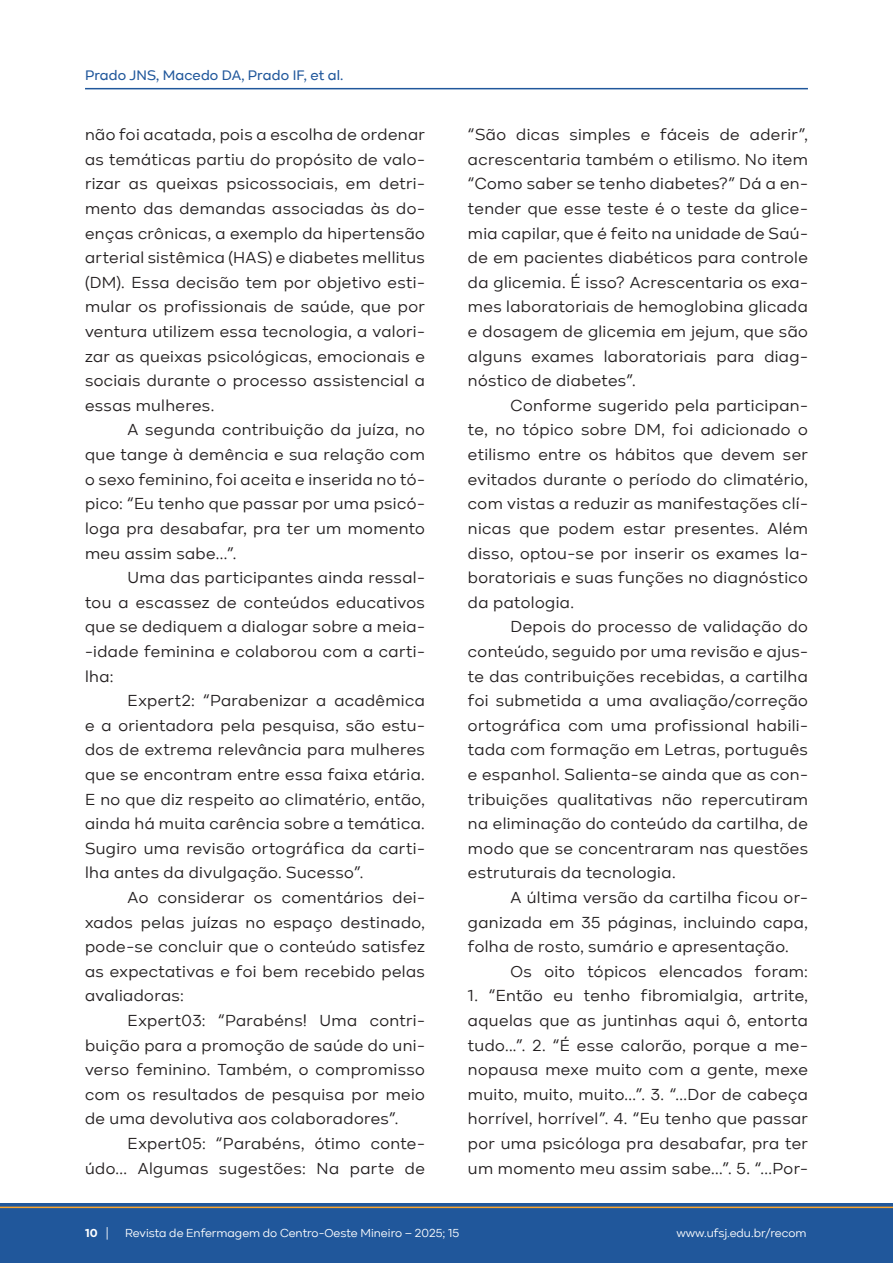
<style>
.page{position:relative;width:893px;height:1263px;background:#fff}
.page>*{position:absolute;margin:0;border:0;box-sizing:border-box;transform-origin:0 0}
.Texto_artigo{font:16.5px/24.6px "Kinetika";letter-spacing:.025em;color:#231f20;text-align:justify}
.t1{font:500 14.25px "Kinetika";letter-spacing:.01em;color:#20579b}
.t2{font:12px "Kinetika";color:#fff}
.t3{font:700 12px "Kinetika";color:#fff}
.s1{font-weight:400}
</style>
<div class="page">
<div style="left:0;top:1203px;width:893px;height:60px;background:#20579b"></div>
<hr style="left:0;top:1206px;width:893px;height:2px;background:#f9a42e">
<hr style="left:85px;top:88px;width:723px;height:1px;background:#20579b">
<p class="t1" style="left:85px;top:67px;width:260px">Prado JNS, Macedo DA, Prado IF, et al.</p>
<p class="Texto_artigo" style="left:85px;top:122px;width:341px">não foi acatada, pois a escolha de ordenar as temáticas partiu do propósito de valo&shy;rizar as queixas psicossociais, em detri&shy;mento das demandas associadas às do&shy;enças crônicas, a exemplo da hipertensão arterial sistêmica (HAS) e diabetes mellitus (DM). Essa decisão tem por objetivo esti&shy;mular os profissionais de saúde, que por ventura utilizem essa tecnologia, a valori&shy;zar as queixas psicológicas, emocionais e sociais durante o processo assistencial a essas mulheres.</p>
<p class="Texto_artigo" style="left:85px;top:418px;width:341px;text-indent:43px">A segunda contribuição da juíza, no que tange à demência e sua relação com o sexo feminino, foi aceita e inserida no tó&shy;pico: “Eu tenho que passar por uma psicó&shy;loga pra desabafar, pra ter um momento meu assim sabe...”.</p>
<p class="Texto_artigo" style="left:85px;top:565px;width:341px;text-indent:43px">Uma das participantes ainda ressal&shy;tou a escassez de conteúdos educativos que se dediquem a dialogar sobre a meia--idade feminina e colaborou com a carti&shy;lha:</p>
<p class="Texto_artigo" style="left:85px;top:688px;width:341px;text-indent:43px">Expert2: “Parabenizar a acadêmica e a orientadora pela pesquisa, são estu&shy;dos de extrema relevância para mulheres que se encontram entre essa faixa etária.<br>E no que diz respeito ao climatério, então, ainda há muita carência sobre a temática.<br>Sugiro uma revisão ortográfica da carti&shy;lha antes da divulgação. Sucesso”.</p>
<p class="Texto_artigo" style="left:85px;top:885px;width:341px;text-indent:43px">Ao considerar os comentários dei&shy;xados pelas juízas no espaço destinado, pode-se concluir que o conteúdo satisfez as expectativas e foi bem recebido pelas avaliadoras:</p>
<p class="Texto_artigo" style="left:85px;top:1008px;width:341px;text-indent:43px">Expert03: “Parabéns! Uma contri&shy;buição para a promoção de saúde do uni&shy;verso feminino. Também, o compromisso com os resultados de pesquisa por meio de uma devolutiva aos colaboradores”.</p>
<p class="Texto_artigo" style="left:85px;top:1131px;width:341px;text-align:right">Expert05: “Parabéns, ótimo conte&shy;údo... Algumas sugestões: Na parte de</p>
<p class="Texto_artigo" style="left:468px;top:122px;width:341px">“São dicas simples e fáceis de aderir”, acrescentaria também o etilismo. No item “Como saber se tenho diabetes?” Dá a en&shy;tender que esse teste é o teste da glice&shy;mia capilar, que é feito na unidade de Saú&shy;de em pacientes diabéticos para controle da glicemia. É isso? Acrescentaria os exa&shy;mes laboratoriais de hemoglobina glicada e dosagem de glicemia em jejum, que são alguns exames laboratoriais para diag&shy;nóstico de diabetes”.</p>
<p class="Texto_artigo" style="left:468px;top:393px;width:341px;text-indent:43px">Conforme sugerido pela participan&shy;te, no tópico sobre DM, foi adicionado o etilismo entre os hábitos que devem ser evitados durante o período do climatério, com vistas a reduzir as manifestações clí&shy;nicas que podem estar presentes. Além disso, optou-se por inserir os exames la&shy;boratoriais e suas funções no diagnóstico da patologia.</p>
<p class="Texto_artigo" style="left:468px;top:614px;width:341px;text-indent:43px">Depois do processo de validação do conteúdo, seguido por uma revisão e ajus&shy;te das contribuições recebidas, a cartilha foi submetida a uma avaliação/correção ortográfica com uma profissional habili&shy;tada com formação em Letras, português e espanhol. Salienta-se ainda que as con&shy;tribuições qualitativas não repercutiram na eliminação do conteúdo da cartilha, de modo que se concentraram nas questões estruturais da tecnologia.</p>
<p class="Texto_artigo" style="left:468px;top:885px;width:341px;text-indent:43px">A última versão da cartilha ficou or&shy;ganizada em 35 páginas, incluindo capa, folha de rosto, sumário e apresentação.</p>
<p class="Texto_artigo" style="left:510px;top:959px;width:299px">Os oito tópicos elencados foram:</p>
<p class="Texto_artigo" style="left:468px;top:983px;width:341px">1. “Então eu tenho fibromialgia, artrite, aquelas que as juntinhas aqui ô, entorta tudo...”. 2. “É esse calorão, porque a me&shy;nopausa mexe muito com a gente, mexe muito, muito, muito...”. 3. “...Dor de cabeça horrível, horrível”. 4. “Eu tenho que passar por uma psicóloga pra desabafar, pra ter um momento meu assim sabe...”. 5. “...Por-</p>
<p class="t3" style="left:85px;top:1225px;width:25px">10 <span class="s1">|</span></p>
<p class="t2" style="left:125px;top:1226px;width:336px">Revista de Enfermagem do Centro-Oeste Mineiro – 2025; 15</p>
<p class="t2" style="left:676px;top:1226px;width:132px">www.ufsj.edu.br/recom</p>
</div>
